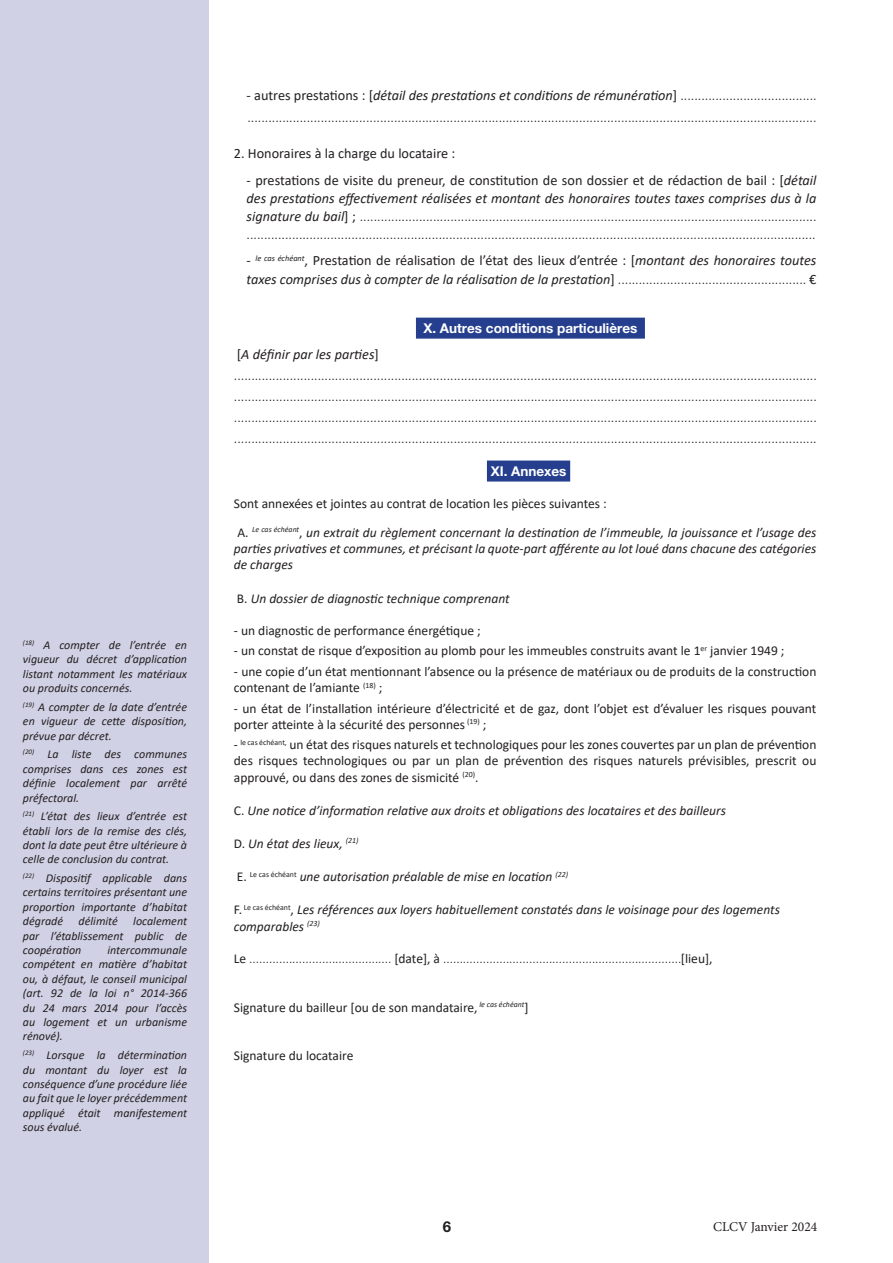
<style>
.page{position:relative;width:893px;height:1263px;background:#fff}
.page>*{position:absolute;margin:0;border:0;box-sizing:border-box;transform-origin:0 0}
.t1{font:700 15px "Helvetica Neue LT Pro";color:#231f20}
.t2{font:300 14.25px/21px "Calibri";color:#231f20}
.t3{font:italic 14.25px/18.8px "Calibri";color:#231f20}
.t4{font:14.25px "Calibri";color:#231f20}
.t5{font:13.5px/16.2px "Calibri";color:#231f20}
.t6{font:italic 13.5px/16.2px "Calibri";color:#231f20}
.t7{font:300 13.5px "Calibri";color:#231f20}
.t8{font:700 13.5px "Helvetica Neue LT Pro";color:#fff}
.t9{font:13.5px "Minion Pro";color:#231f20}
.t10{font:italic 12px/14.4px "Calibri";color:#231f20;text-align:justify}
.s1{font-weight:400}
.s2{font-weight:400;font-style:italic}
.s3{font-style:normal}
.s4{font-weight:300;font-style:normal}
</style>
<div class="page">
<div style="left:0;top:0;width:208px;height:1263px;background:#d1d1e5"></div>
<div style="left:416px;top:318px;width:229px;height:21px;background:#253f8e"></div>
<div style="left:487px;top:460px;width:83px;height:21px;background:#253f8e"></div>
<p class="t10" style="left:23px;top:637px;width:166px"><sup>(18)</sup> A compter de l’entrée en vigueur du décret d’application listant notamment les matériaux ou produits concernés.</p>
<p class="t10" style="left:23px;top:699px;width:166px"><sup>(19)</sup> A compter de la date d’entrée en vigueur de cette disposition, prévue par décret.</p>
<p class="t10" style="left:23px;top:747px;width:166px"><sup>(20)</sup> La liste des communes comprises dans ces zones est définie localement par arrêté préfectoral.</p>
<p class="t10" style="left:23px;top:808px;width:166px"><sup>(21)</sup> L’état des lieux d’entrée est établi lors de la remise des clés, dont la date peut être ultérieure à celle de conclusion du contrat.</p>
<p class="t10" style="left:23px;top:870px;width:166px"><sup>(22)</sup> Dispositif applicable dans certains territoires présentant une proportion importante d’habitat dégradé</p>
<p class="t10" style="left:79px;top:913px;width:41px">délimité</p>
<p class="t10" style="left:23px;top:913px;width:166px;text-indent:110px">localement par l’établissement public de coopération</p>
<p class="t10" style="left:23px;top:942px;width:166px;text-indent:85px">intercommunale compétent en matière d’habitat ou, à défaut, le conseil municipal (art. 92 de la loi n° 2014-366 du 24 mars 2014 pour l’accès au logement et un urbanisme rénové).</p>
<p class="t10" style="left:23px;top:1047px;width:166px"><sup>(23)</sup> Lorsque la détermination du montant du loyer est la conséquence d’une procédure liée au fait que le loyer précédemment appliqué était manifestement sous évalué.</p>
<p class="t2" style="left:247px;top:84px;width:571px;line-height:22.2px"><span class="s1">- autres prestations : [</span><span class="s2">détail des prestations et conditions de rémunération</span><span class="s1">]</span> ....................................... ...................................................................................................................................................................</p>
<p class="t4" style="left:234px;top:144px;width:223px">2. Honoraires à la charge du locataire :</p>
<p class="t2" style="left:247px;top:171px;width:571px;line-height:18px;text-align:justify"><span class="s1">- prestations de visite du preneur, de constitution de son dossier et de rédaction de bail : [</span><span class="s2">détail des prestations effectivement réalisées et montant des honoraires toutes taxes comprises dus à la signature du bail</span><span class="s1">] ;</span> ................................................................................................................................... ...................................................................................................................................................................</p>
<p class="t3" style="left:247px;top:251px;width:571px"><span class="s3">-</span> <sup>le</sup> <sup>cas</sup> <sup>échéant</sup><span class="s3">, Prestation de réalisation de l’état des lieux d’entrée : [</span>montant des honoraires toutes taxes comprises dus à compter de la réalisation de la prestation<span class="s3">]</span> <span class="s4">......................................................</span> <span class="s3">€</span></p>
<p class="t8" style="left:423px;top:319px;width:215px">X. Autres conditions particulières</p>
<p class="t2" style="left:234px;top:344px;width:585px"><span class="s1">[</span><span class="s2">A définir par les parties</span><span class="s1">] </span>....................................................................................................................................................................... ....................................................................................................................................................................... ....................................................................................................................................................................... .......................................................................................................................................................................</p>
<p class="t8" style="left:491px;top:462px;width:77px">XI. Annexes</p>
<p class="t6" style="left:234px;top:488px;width:584px;line-height:29px"><span class="s3">Sont annexées et jointes au contrat de location les pièces suivantes :<br>A.</span> <sup>Le</sup> <sup>cas</sup> <sup>échéant</sup><span class="s3">,</span> un extrait du règlement concernant la destination de l’immeuble, la jouissance et l’usage des</p>
<p class="t6" style="left:234px;top:540px;width:584px">parties privatives et communes, et précisant la quote-part afférente au lot loué dans chacune des catégories de charges</p>
<p class="t6" style="left:237px;top:589px;width:274px"><span class="s3">B.</span> Un dossier de diagnostic technique comprenant</p>
<p class="t5" style="left:234px;top:622px;width:248px">- un diagnostic de performance énergétique ;</p>
<p class="t5" style="left:234px;top:642px;width:552px">- un constat de risque d’exposition au plomb pour les immeubles construits avant le 1<sup>er</sup> janvier 1949 ;</p>
<p class="t5" style="left:234px;top:663px;width:584px">- une copie d’un état mentionnant l’absence ou la présence de matériaux ou de produits de la construction contenant de l’amiante <sup>(18)</sup> ;</p>
<p class="t5" style="left:234px;top:699px;width:584px">- un état de l’installation intérieure d’électricité et de gaz, dont l’objet est d’évaluer les risques pouvant porter atteinte à la sécurité des personnes <sup>(19)</sup> ;</p>
<p class="t5" style="left:234px;top:736px;width:584px;text-align:justify">- <sup>le</sup> <sup>cas</sup> <sup>échéant,</sup> un état des risques naturels et technologiques pour les zones couvertes par un plan de prévention des risques technologiques ou par un plan de prévention des risques naturels prévisibles, prescrit ou approuvé, ou dans des zones de sismicité <sup>(20)</sup>.</p>
<p class="t6" style="left:234px;top:802px;width:494px"><span class="s3">C.</span> Une notice d’information relative aux droits et obligations des locataires et des bailleurs</p>
<p class="t6" style="left:234px;top:835px;width:126px"><span class="s3">D.</span> Un état des lieux, <sup>(21)</sup></p>
<p class="t6" style="left:237px;top:868px;width:333px"><span class="s3">E.</span> <sup>Le</sup> <sup>cas</sup> <sup>échéant</sup> une autorisation préalable de mise en location <sup>(22)</sup></p>
<p class="t6" style="left:234px;top:901px;width:548px"><span class="s3">F.</span> <sup>Le</sup> <sup>cas</sup> <sup>échéant</sup><span class="s3">,</span> Les références aux loyers habituellement constatés dans le voisinage pour des logements comparables <sup>(23)</sup></p>
<p class="t7" style="left:234px;top:950px;width:480px"><span class="s1">Le</span> ........................................... <span class="s1">[date], à</span> ........................................................................<span class="s1">[lieu],</span></p>
<p class="t5" style="left:234px;top:999px;width:296px">Signature du bailleur [ou de son mandataire, <sup>le</sup> <sup>cas</sup> <sup>échéant</sup>]</p>
<p class="t5" style="left:234px;top:1047px;width:121px">Signature du locataire</p>
<p class="t1" style="left:443px;top:1217px;width:10px">6</p>
<p class="t9" style="left:713px;top:1218px;width:106px">CLCV Janvier 2024</p>
</div>
